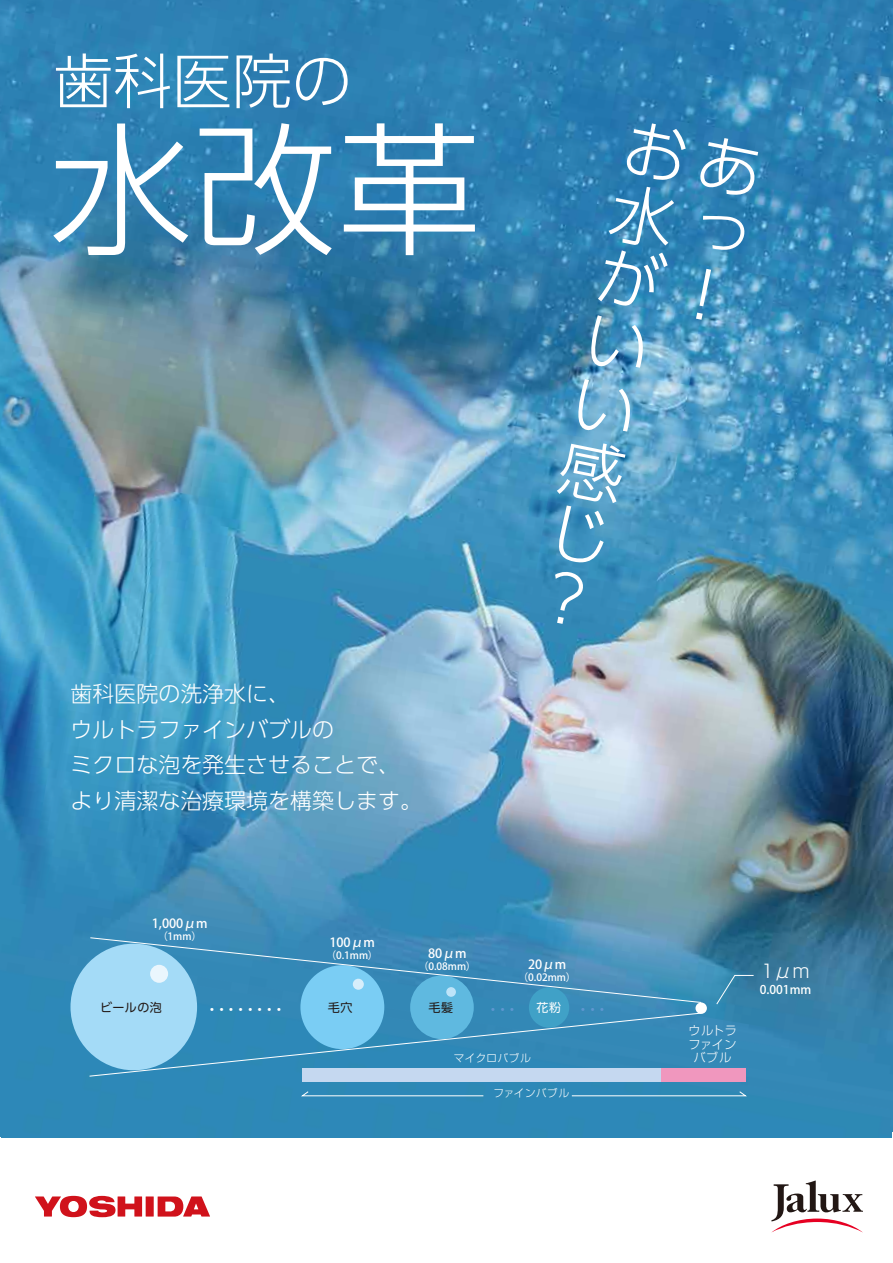
<style>
.page{position:relative;width:893px;height:1263px;background:#fff}
.page>*{position:absolute;margin:0;border:0;box-sizing:border-box;transform-origin:0 0}
.t1{font:300 143.85px "UD Shin Go Pro";color:#fff}
.t2{font:300 65.1px/65.1px "UD Shin Go Pro";color:#fff;text-align:justify}
.t3{font:300 59.7px "UD Shin Go Pro";color:#fff}
.t4{font:300 25.2px "Shin Go Pro";color:#fff}
.t5{font:300 25.2px "Shin Go Pro";color:#5f97d1}
.t6{font:300 21.9px/35.5px "UD Shin Go Pro";color:#fff}
.t7{font:300 18.15px "Shin Go Pro";color:#fff}
.t8{font:500 12.6px "Koz Go Pr 6 N";color:#fff}
.t9{font:300 12px/13.5px "Shin Go Pro";letter-spacing:.05em;color:#fff;text-align:center}
.t10{font:12px "UD Shin Go Pro";letter-spacing:.04em;color:#221815}
.t11{font:500 12px "Koz Go Pr 6 N";color:#fff}
.t12{font:12px "UD Shin Go Pro";color:#fff}
.t13{font:300 10.5px "Shin Go Pro";letter-spacing:.055em;color:#fff}
.t14{font:500 10.2px "Koz Go Pr 6 N";color:#fff}
</style>
<div class="page">
<img style="left:0;top:0;width:893px;height:1137px">
<svg style="left:771px;top:1180px;width:92px;height:52px"></svg>
<div style="left:70px;top:944px;width:127px;height:126px;background:#a4dbf7;border-radius:50%"></div>
<div style="left:300px;top:965px;width:84px;height:84px;background:#7acdf4;border-radius:50%"></div>
<div style="left:410px;top:975px;width:64px;height:64px;background:#5fb9e0;border-radius:50%"></div>
<div style="left:529px;top:987px;width:40px;height:41px;background:#40a1c7;border-radius:50%"></div>
<svg style="left:89px;top:1012px;width:613px;height:65px"></svg>
<svg style="left:90px;top:937px;width:612px;height:66px"></svg>
<div style="left:695px;top:1002px;width:12px;height:12px;background:#fff;border-radius:50%"></div>
<div style="left:302px;top:1068px;width:443px;height:13px;background:#c5d8f0"></div>
<div style="left:661px;top:1068px;width:84px;height:13px;background:#f097be"></div>
<svg style="left:716px;top:975px;width:38px;height:30px"></svg>
<svg style="left:301px;top:1091px;width:183px;height:5px"></svg>
<svg style="left:571px;top:1091px;width:176px;height:5px"></svg>
<div style="left:150px;top:965px;width:18px;height:18px;background:#eaf6fd;border-radius:50%"></div>
<div style="left:353px;top:979px;width:11px;height:11px;background:#d6eefb;border-radius:50%"></div>
<div style="left:446px;top:987px;width:10px;height:10px;background:#bde4f9;border-radius:50%"></div>
<div style="left:146px;top:1196px;width:8px;height:20px;background:#d0121b"></div>
<svg style="left:158px;top:1196px;width:52px;height:20px"></svg>
<svg style="left:35px;top:1196px;width:107px;height:21px"></svg>
<svg style="left:696px;top:134px;width:65px;height:186px;background:#3687b8"></svg>
<h3 class="t3" style="left:53px;top:33px;width:300px">歯科医院の</h3>
<h1 class="t1" style="left:50px;top:73px;width:433px">水改革</h1>
<p class="t6" style="left:70px;top:676px;width:353px">歯科医院の洗浄水に、<br>ウルトラファインバブルの<br>ミクロな泡を発生させることで、より清潔な治療環境を構築します。</p>
<h2 class="t2" style="left:627px;top:111px;width:37px;rotate:11deg">お水がいい感じ？</h2>
<p class="t8" style="left:152px;top:916px;width:57px">1,000μm</p>
<p class="t14" style="left:158px;top:930px;width:45px">（1mm）</p>
<p class="t8" style="left:329px;top:935px;width:47px">100μm</p>
<p class="t14" style="left:326px;top:949px;width:53px">（0.1mm）</p>
<p class="t8" style="left:428px;top:946px;width:40px">80μm</p>
<p class="t14" style="left:418px;top:960px;width:59px">（0.08mm）</p>
<p class="t8" style="left:528px;top:957px;width:40px">20μm</p>
<p class="t14" style="left:518px;top:971px;width:59px">（0.02mm）</p>
<p class="t10" style="left:100px;top:998px;width:63px">ビールの泡</p>
<p class="t10" style="left:328px;top:998px;width:26px">毛穴</p>
<p class="t10" style="left:429px;top:998px;width:26px">毛髪</p>
<p class="t12" style="left:536px;top:998px;width:26px">花粉</p>
<p class="t4" style="left:199px;top:989px;width:94px">・・・・・・・・</p>
<p class="t5" style="left:480px;top:989px;width:46px">・・・</p>
<p class="t5" style="left:570px;top:989px;width:46px">・・・</p>
<p class="t13" style="left:454px;top:1049px;width:79px">マイクロバブル</p>
<p class="t13" style="left:493px;top:1084px;width:77px">ファインバブル</p>
<p class="t9" style="left:688px;top:1022px;width:50px">ウルトラファインバブル</p>
<p class="t7" style="left:760px;top:956px;width:51px">1μm</p>
<p class="t11" style="left:760px;top:983px;width:53px">0.001mm</p>
</div>
